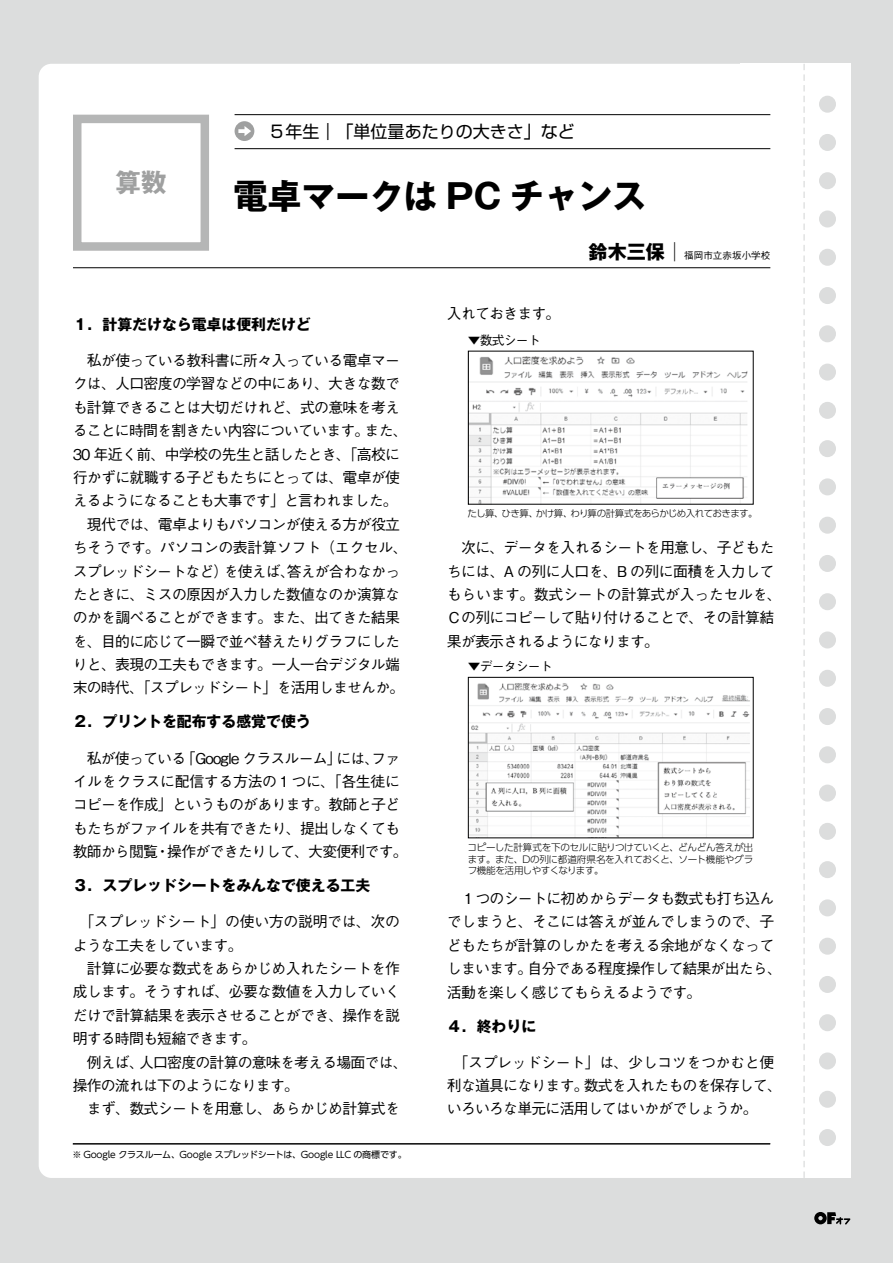
<style>
.page{position:relative;width:893px;height:1263px;background:#dcdddd}
.page>*{position:absolute;margin:0;border:0;box-sizing:border-box;transform-origin:0 0}
.t1{font:700 34.05px "Gothic MB101 Pr 6";color:#000}
.t2{font:700 25.5px "Gothic MB101 Pr 6";color:#9fa0a0}
.t3{font:700 19.2px "Gothic MB101 Pr 6";color:#000}
.t4{font:16.95px "Shin Go Pr 6";color:#000}
.t5{font:500 14.85px/23.4px "Gothic BBB Pr 6";letter-spacing:-.045em;color:#000}
.t6{font:500 14.85px/23.4px "Gothic BBB Pr 6";letter-spacing:-.02em;color:#000}
.t7{font:700 14.85px "Gothic MB101 Pr 6";color:#000}
.t8{font:500 12.75px "Gothic BBB Pr 6";letter-spacing:-.06em;color:#000}
.t9{font:300 9.6px/11.7px "UD Shin Go Pr 6";letter-spacing:-.05em;color:#000;text-align:justify}
.t10{font:300 9.6px "UD Shin Go Pr 6";letter-spacing:-.07em;color:#000}
.t11{font:500 9.6px "Gothic BBB Pr 6";color:#000}
.t12{font:9px "UD Shin Go Pr 6";letter-spacing:-.02em;color:#000}
.s1{font-weight:300}
</style>
<div class="page">
<svg style="left:814px;top:1212px;width:36px;height:12px"></svg>
<div style="left:740px;top:64px;width:110px;height:1114px;background:#fff"></div>
<div style="left:39px;top:64px;width:765px;height:1114px;background:#fff;border-radius:13px"></div>
<hr style="left:73px;top:1144px;width:697px;height:1px;background:#000">
<div style="left:819px;top:96px;width:17px;height:17px;background:#dcdddd;border-radius:50%"></div>
<div style="left:819px;top:134px;width:17px;height:17px;background:#dcdddd;border-radius:50%"></div>
<div style="left:819px;top:172px;width:17px;height:17px;background:#dcdddd;border-radius:50%"></div>
<div style="left:819px;top:210px;width:17px;height:17px;background:#dcdddd;border-radius:50%"></div>
<div style="left:819px;top:249px;width:17px;height:17px;background:#dcdddd;border-radius:50%"></div>
<div style="left:819px;top:287px;width:17px;height:17px;background:#dcdddd;border-radius:50%"></div>
<div style="left:819px;top:325px;width:17px;height:17px;background:#dcdddd;border-radius:50%"></div>
<div style="left:819px;top:364px;width:17px;height:17px;background:#dcdddd;border-radius:50%"></div>
<div style="left:819px;top:402px;width:17px;height:17px;background:#dcdddd;border-radius:50%"></div>
<div style="left:819px;top:440px;width:17px;height:17px;background:#dcdddd;border-radius:50%"></div>
<div style="left:819px;top:478px;width:17px;height:17px;background:#dcdddd;border-radius:50%"></div>
<div style="left:819px;top:555px;width:17px;height:17px;background:#dcdddd;border-radius:50%"></div>
<div style="left:819px;top:517px;width:17px;height:17px;background:#dcdddd;border-radius:50%"></div>
<div style="left:819px;top:593px;width:17px;height:17px;background:#dcdddd;border-radius:50%"></div>
<div style="left:819px;top:631px;width:17px;height:17px;background:#dcdddd;border-radius:50%"></div>
<div style="left:819px;top:670px;width:17px;height:17px;background:#dcdddd;border-radius:50%"></div>
<div style="left:819px;top:708px;width:17px;height:17px;background:#dcdddd;border-radius:50%"></div>
<div style="left:819px;top:746px;width:17px;height:17px;background:#dcdddd;border-radius:50%"></div>
<div style="left:819px;top:784px;width:17px;height:17px;background:#dcdddd;border-radius:50%"></div>
<div style="left:819px;top:823px;width:17px;height:17px;background:#dcdddd;border-radius:50%"></div>
<div style="left:819px;top:861px;width:17px;height:17px;background:#dcdddd;border-radius:50%"></div>
<div style="left:819px;top:899px;width:17px;height:17px;background:#dcdddd;border-radius:50%"></div>
<div style="left:819px;top:938px;width:17px;height:17px;background:#dcdddd;border-radius:50%"></div>
<div style="left:819px;top:976px;width:17px;height:17px;background:#dcdddd;border-radius:50%"></div>
<div style="left:819px;top:1014px;width:17px;height:17px;background:#dcdddd;border-radius:50%"></div>
<div style="left:819px;top:1052px;width:17px;height:17px;background:#dcdddd;border-radius:50%"></div>
<div style="left:819px;top:1091px;width:17px;height:17px;background:#dcdddd;border-radius:50%"></div>
<div style="left:819px;top:1129px;width:17px;height:17px;background:#dcdddd;border-radius:50%"></div>
<svg style="left:803px;top:64px;width:2px;height:1114px"></svg>
<hr style="left:73px;top:1143px;width:697px;height:1px;background:#000">
<div style="left:73px;top:115px;width:136px;height:136px;border:9px solid #b5b6b6"></div>
<hr style="left:73px;top:267px;width:697px;height:1px;background:#000">
<hr style="left:235px;top:148px;width:535px;height:1px;background:#000">
<hr style="left:235px;top:114px;width:535px;height:1px;background:#000">
<svg style="left:235px;top:121px;width:19px;height:20px"></svg>
<img style="left:470px;top:683px;width:280px;height:153px">
<div style="left:468px;top:677px;width:285px;height:161px;border:1px solid #000"></div>
<img style="left:470px;top:356px;width:278px;height:146px">
<h2 class="t2" style="left:116px;top:161px;width:53px">算数</h2>
<p class="t4" style="left:269px;top:118px;width:308px">５年生｜「単位量あたりの大きさ」など</p>
<h1 class="t1" style="left:233px;top:167px;width:414px">電卓マークは PC チャンス</h1>
<p class="t3" style="left:589px;top:236px;width:97px">鈴木三保<span class="s1">｜</span></p>
<p class="t11" style="left:684px;top:248px;width:88px">福岡市立赤坂小学校</p>
<p class="t7" style="left:73px;top:312px;width:240px">１．計算だけなら電卓は便利だけど</p>
<p class="t5" style="left:73px;top:348px;width:329px">　私が使っている教科書に所々入っている電卓マー</p>
<p class="t5" style="left:73px;top:371px;width:329px">クは、人口密度の学習などの中にあり、大きな数で</p>
<p class="t5" style="left:73px;top:395px;width:329px">も計算できることは大切だけれど、式の意味を考え</p>
<p class="t5" style="left:365px;top:418px;width:45px">また、</p>
<p class="t5" style="left:73px;top:418px;width:298px">ることに時間を割きたい内容についています。</p>
<p class="t5" style="left:73px;top:441px;width:329px">30 年近く前、中学校の先生と話したとき、「高校に</p>
<p class="t5" style="left:73px;top:465px;width:329px">行かずに就職する子どもたちにとっては、電卓が使</p>
<p class="t5" style="left:73px;top:488px;width:326px">えるようになることも大事です」と言われました。</p>
<p class="t5" style="left:73px;top:511px;width:329px">　現代では、電卓よりもパソコンが使える方が役立</p>
<p class="t6" style="left:73px;top:535px;width:336px">ちそうです。パソコンの表計算ソフト（エクセル、</p>
<p class="t5" style="left:224px;top:558px;width:178px">を使えば答えが合わなかっ</p>
<p class="t5" style="left:280px;top:558px;width:16px">、</p>
<p class="t5" style="left:73px;top:558px;width:333px">スプレッドシートなど）<br>たときに、ミスの原因が入力した数値なのか演算なのかを調べることができます。また、出てきた結果を、目的に応じて一瞬で並べ替えたりグラフにしたりと、表現の工夫もできます。一人一台デジタル端末の時代、「スプレッドシート」を活用しませんか。</p>
<p class="t7" style="left:73px;top:709px;width:240px">２．プリントを配布する感覚で使う</p>
<p class="t5" style="left:336px;top:745px;width:65px">にはファ</p>
<p class="t5" style="left:365px;top:745px;width:16px">、</p>
<p class="t5" style="left:181px;top:745px;width:162px">「Google クラスルーム」</p>
<p class="t5" style="left:73px;top:745px;width:115px">　私が使っている</p>
<p class="t6" style="left:73px;top:769px;width:329px">イルをクラスに配信する方法の１つに、「各生徒に</p>
<p class="t5" style="left:73px;top:792px;width:329px">コピーを作成」というものがあります。教師と子ど</p>
<p class="t5" style="left:73px;top:815px;width:329px">もたちがファイルを共有できたり、提出しなくても</p>
<p class="t5" style="left:167px;top:839px;width:242px">操作ができたりして、大変便利です。</p>
<p class="t5" style="left:73px;top:839px;width:87px">教師から閲覧</p>
<p class="t7" style="left:73px;top:873px;width:299px">３．スプレッドシートをみんなで使える工夫</p>
<p class="t6" style="left:73px;top:909px;width:329px">　「スプレッドシート」の使い方の説明では、次の</p>
<p class="t5" style="left:73px;top:932px;width:171px">ような工夫をしています。</p>
<p class="t5" style="left:73px;top:956px;width:329px">　計算に必要な数式をあらかじめ入れたシートを作</p>
<p class="t5" style="left:73px;top:979px;width:329px">成します。そうすれば、必要な数値を入力していく</p>
<p class="t5" style="left:73px;top:1002px;width:329px">だけで計算結果を表示させることができ、操作を説</p>
<p class="t5" style="left:73px;top:1026px;width:186px">明する時間も短縮できます。</p>
<p class="t5" style="left:139px;top:1049px;width:270px">人口密度の計算の意味を考える場面では、</p>
<p class="t5" style="left:155px;top:839px;width:16px">・</p>
<p class="t5" style="left:73px;top:1049px;width:329px">　例えば、<br>操作の流れは下のようになります。<br>　まず、数式シートを用意し、あらかじめ計算式を</p>
<p class="t12" style="left:72px;top:1147px;width:336px">※ Google クラスルーム、Google スプレッドシートは、Google LLC の商標です。</p>
<p class="t5" style="left:447px;top:301px;width:115px">入れておきます。</p>
<p class="t8" style="left:468px;top:330px;width:74px">▼数式シート</p>
<p class="t9" style="left:468px;top:507px;width:38px">たし算、</p>
<p class="t9" style="left:501px;top:507px;width:38px">ひき算、</p>
<p class="t9" style="left:536px;top:507px;width:38px">かけ算、</p>
<p class="t10" style="left:570px;top:506px;width:189px">わり算の計算式をあらかじめ入れておきます。</p>
<p class="t5" style="left:447px;top:535px;width:336px">　次に、データを入れるシートを用意し、子どもたちには、A の列に人口を、B の列に面積を入力してもらいます。数式シートの計算式が入ったセルを、<br>Ｃの列にコピーして貼り付けることで、その計算結果が表示されるようになります。</p>
<p class="t8" style="left:468px;top:656px;width:86px">▼データシート</p>
<p class="t9" style="left:468px;top:841px;width:287px">コピーした計算式を下のセルに貼りつけていくと、どんどん答えが出ます。また、Dの列に都道府県名を入れておくと、ソート機能やグラフ機能を活用しやすくなります。</p>
<p class="t5" style="left:447px;top:886px;width:329px">　１つのシートに初めからデータも数式も打ち込ん</p>
<p class="t5" style="left:447px;top:909px;width:329px">でしまうと、そこには答えが並んでしまうので、子</p>
<p class="t5" style="left:447px;top:932px;width:329px">どもたちが計算のしかたを考える余地がなくなって</p>
<p class="t5" style="left:527px;top:956px;width:256px">自分である程度操作して結果が出たら、</p>
<p class="t5" style="left:447px;top:956px;width:256px">しまいます。<br>活動を楽しく感じてもらえるようです。</p>
<p class="t7" style="left:447px;top:1013px;width:91px">４．終わりに</p>
<p class="t6" style="left:584px;top:1049px;width:200px;text-indent:-137px">　「スプレッドシート」は、少しコツをつかむと便数式を入れたものを保存して、</p>
<p class="t5" style="left:447px;top:1073px;width:312px">利な道具になります。<br>いろいろな単元に活用してはいかがでしょうか。</p>
</div>
